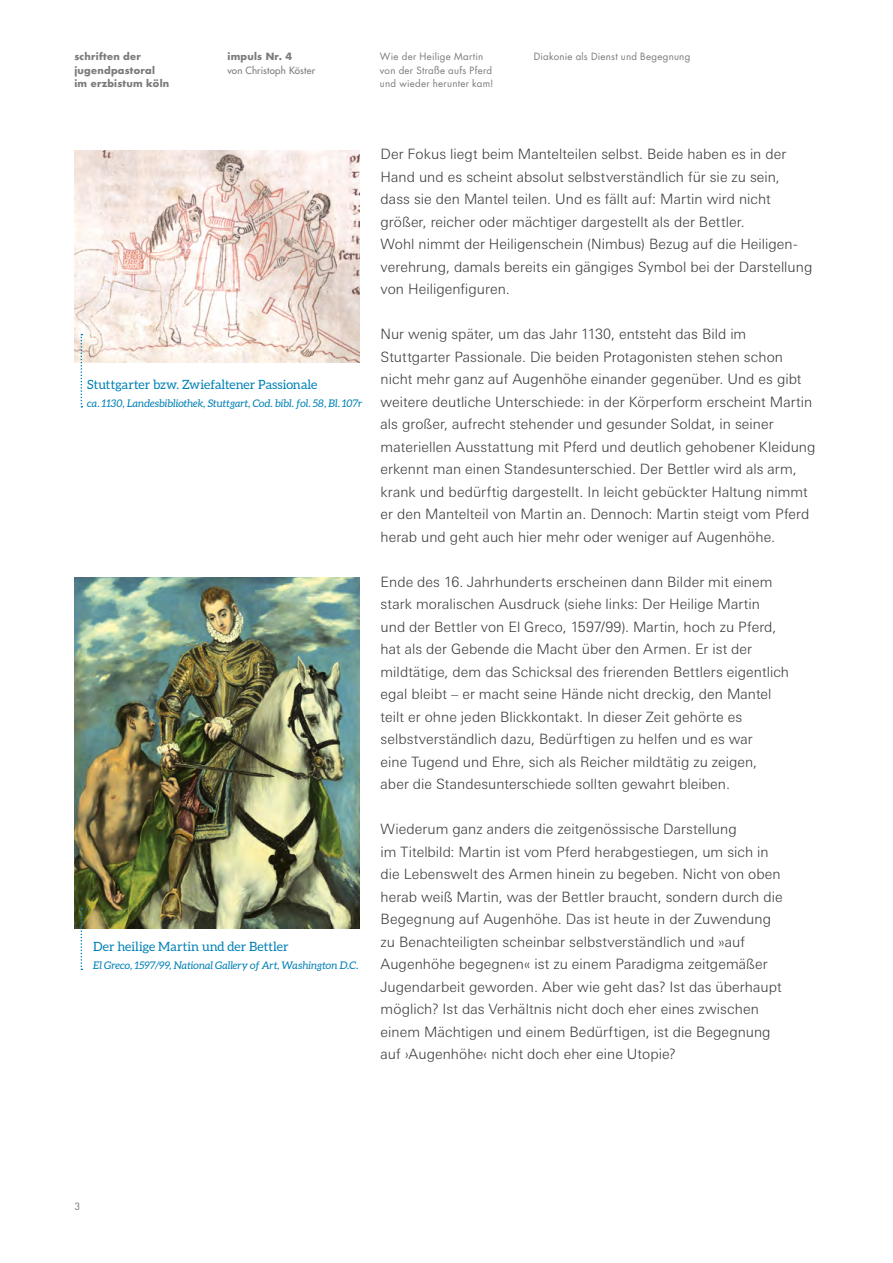
<style>
.page{position:relative;width:893px;height:1263px;background:#fff}
.page>*{position:absolute;margin:0;border:0;box-sizing:border-box;transform-origin:0 0}
.t1{font:300 14.25px/22.5px "Linotype Univers Basic";letter-spacing:.005em;color:#3b3b3a}
.t2{font:12.75px "Aleo";color:#0080b5}
.t3{font:italic 10.5px "Aleo";color:#0080b5}
.t4{font:9.75px/13.5px "Futura";letter-spacing:.025em;color:#7b7b7a}
.t5{font:700 9.75px/13.5px "Futura";letter-spacing:.025em;color:#7b7b7a}
.t6{font:9.75px "Futura";letter-spacing:.01em;color:#7b7b7a}
</style>
<div class="page">
<img style="left:74px;top:150px;width:285px;height:212px">
<img style="left:74px;top:578px;width:285px;height:350px">
<svg style="left:81px;top:334px;width:1px;height:73px"></svg>
<svg style="left:81px;top:908px;width:1px;height:62px"></svg>
<p class="t5" style="left:74px;top:50px;width:96px">schriften der jugendpastoral im erzbistum köln</p>
<p class="t5" style="left:227px;top:50px;width:66px">impuls Nr. 4</p>
<p class="t6" style="left:227px;top:64px;width:89px">von Christoph Köster</p>
<p class="t4" style="left:380px;top:50px;width:115px">Wie der Heilige Martin von der Straße aufs Pferd und wieder herunter kam!</p>
<p class="t4" style="left:534px;top:50px;width:158px">Diakonie als Dienst und Begegnung</p>
<p class="t2" style="left:87px;top:377px;width:232px">Stuttgarter bzw. Zwiefaltener Passionale</p>
<p class="t3" style="left:87px;top:397px;width:276px">ca. 1130, Landesbibliothek, Stuttgart, Cod. bibl. fol. 58, Bl. 107r</p>
<p class="t2" style="left:93px;top:940px;width:197px">Der heilige Martin und der Bettler</p>
<p class="t3" style="left:93px;top:960px;width:267px">El Greco, 1597/99, National Gallery of Art, Washington D.C.</p>
<p class="t1" style="left:381px;top:143px;width:433px">Der Fokus liegt beim Mantelteilen selbst. Beide haben es in der Hand und es scheint absolut selbstverständlich für sie zu sein, dass sie den Mantel teilen. Und es fällt auf: Martin wird nicht größer, reicher oder mächtiger dargestellt als der Bettler.<br>Wohl nimmt der Heiligenschein (Nimbus) Bezug auf die Heiligen&shy;verehrung, damals bereits ein gängiges Symbol bei der Darstellung von Heiligenfiguren.</p>
<p class="t1" style="left:381px;top:323px;width:436px">Nur wenig später, um das Jahr 1130, entsteht das Bild im Stuttgarter Passionale. Die beiden Protagonisten stehen schon nicht mehr ganz auf Augenhöhe einander gegenüber. Und es gibt weitere deutliche Unterschiede: in der Körperform erscheint Martin als großer, aufrecht stehender und gesunder Soldat, in seiner materiellen Ausstattung mit Pferd und deutlich gehobener Kleidung erkennt man einen Standesunterschied. Der Bettler wird als arm, krank und bedürftig dargestellt. In leicht gebückter Haltung nimmt er den Mantelteil von Martin an. Dennoch: Martin steigt vom Pferd herab und geht auch hier mehr oder weniger auf Augenhöhe.</p>
<p class="t1" style="left:381px;top:570px;width:410px">Ende des 16. Jahrhunderts erscheinen dann Bilder mit einem stark moralischen Ausdruck (siehe links: Der Heilige Martin<br>und der Bettler von El Greco, 1597/99). Martin, hoch zu Pferd, hat als der Gebende die Macht über den Armen. Er ist der mildtätige, dem das Schicksal des frierenden Bettlers eigentlich egal bleibt – er macht seine Hände nicht dreckig, den Mantel teilt er ohne jeden Blickkontakt. In dieser Zeit gehörte es selbstverständlich dazu, Bedürftigen zu helfen und es war<br>eine Tugend und Ehre, sich als Reicher mildtätig zu zeigen, aber die Standesunterschiede sollten gewahrt bleiben.</p>
<p class="t1" style="left:381px;top:818px;width:403px">Wiederum ganz anders die zeitgenössische Darstellung<br>im Titelbild: Martin ist vom Pferd herabgestiegen, um sich in die Lebenswelt des Armen hinein zu begeben. Nicht von oben herab weiß Martin, was der Bettler braucht, sondern durch die Begegnung auf Augenhöhe. Das ist heute in der Zuwendung zu Benachteiligten scheinbar selbstverständlich und »auf Augenhöhe begegnen« ist zu einem Paradigma zeitgemäßer Jugendarbeit geworden. Aber wie geht das? Ist das überhaupt möglich? Ist das Verhältnis nicht doch eher eines zwischen einem Mächtigen und einem Bedürftigen, ist die Begegnung auf ›Augenhöhe‹ nicht doch eher eine Utopie?</p>
<p class="t4" style="left:74px;top:1200px;width:8px">3</p>
</div>
